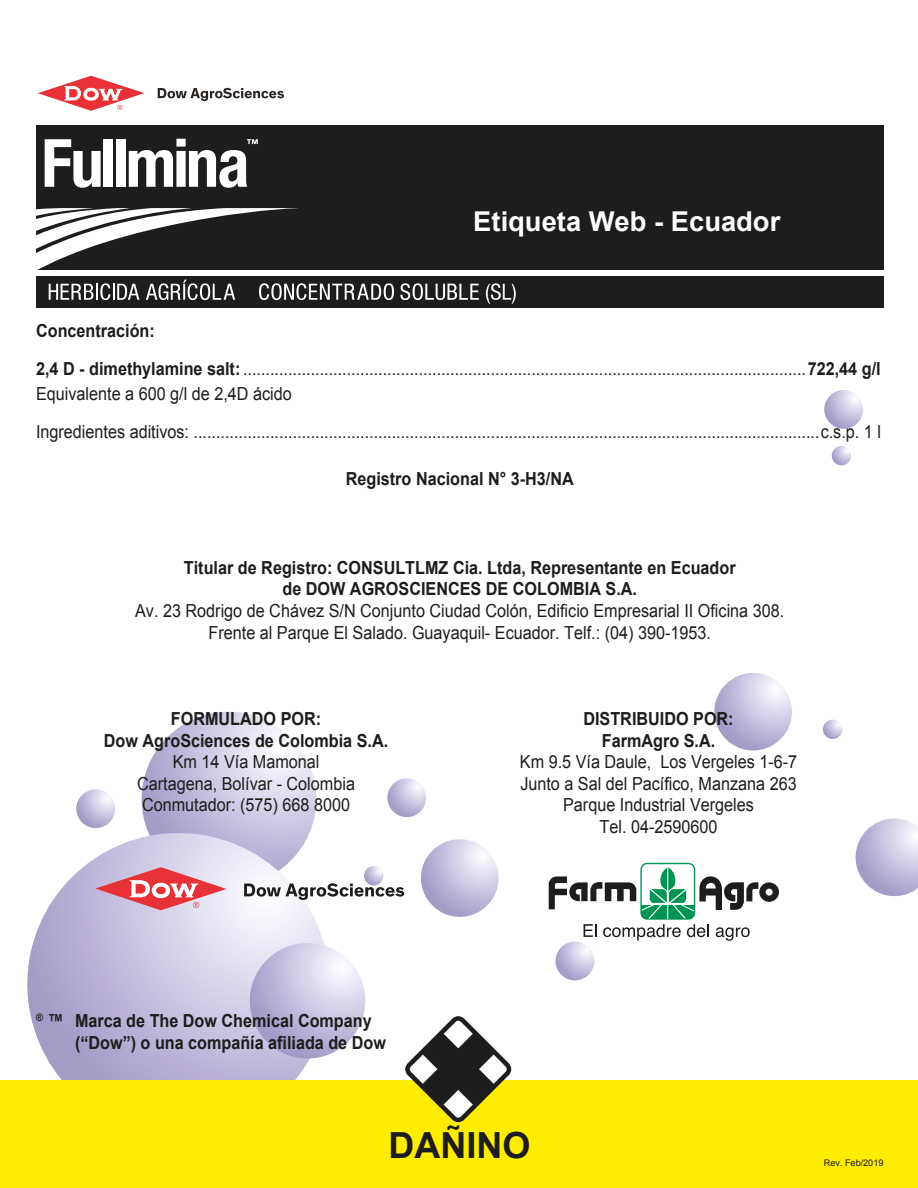
<style>
.page{position:relative;width:918px;height:1188px;background:#fff}
.page>*{position:absolute;margin:0;border:0;box-sizing:border-box;transform-origin:0 0}
.t1{font:700 36px "Arial";color:#1d1d1b}
.t2{font:700 27.3px "Arial";color:#fff}
.t3{font:18px/37.5px "Arial";color:#1d1d1b;scale:.9 1}
.t4{font:700 18px/21px "Arial";color:#1d1d1b;text-align:center;scale:.9 1}
.t5{font:9.15px "Arial";color:#1d1d1b}
.s1{font-weight:700}
</style>
<div class="page">
<svg style="left:142px;top:712px;width:174px;height:174px;background:#cdc8e2"></svg>
<svg style="left:27px;top:833px;width:303px;height:302px;background:#c8c2dd"></svg>
<svg style="left:250px;top:943px;width:115px;height:116px;background:#c7c1de"></svg>
<svg style="left:421px;top:839px;width:78px;height:78px;background:#c8c2df"></svg>
<svg style="left:714px;top:673px;width:78px;height:78px;background:#c8c2df"></svg>
<svg style="left:856px;top:818px;width:62px;height:78px"></svg>
<svg style="left:387px;top:778px;width:39px;height:39px"></svg>
<svg style="left:556px;top:942px;width:38px;height:38px"></svg>
<svg style="left:76px;top:789px;width:39px;height:39px"></svg>
<svg style="left:824px;top:390px;width:39px;height:39px"></svg>
<svg style="left:832px;top:446px;width:19px;height:19px"></svg>
<svg style="left:823px;top:720px;width:19px;height:19px"></svg>
<svg style="left:364px;top:866px;width:19px;height:20px"></svg>
<div style="left:0;top:1081px;width:918px;height:107px;background:#ffec00"></div>
<svg style="left:95px;top:867px;width:132px;height:43px;background:#e196a3"></svg>
<svg style="left:244px;top:883px;width:160px;height:17px"></svg>
<div style="left:37px;top:125px;width:847px;height:182px;background:#1d1d1b"></div>
<div style="left:36px;top:270px;width:852px;height:6px;background:#fff"></div>
<svg style="left:158px;top:88px;width:126px;height:13px"></svg>
<svg style="left:38px;top:76px;width:106px;height:35px"></svg>
<svg style="left:400px;top:283px;width:79px;height:17px"></svg>
<svg style="left:36px;top:208px;width:358px;height:92px"></svg>
<svg style="left:486px;top:283px;width:30px;height:21px"></svg>
<svg style="left:45px;top:139px;width:56px;height:49px"></svg>
<div style="left:104px;top:139px;width:9px;height:48px;background:#fff"></div>
<div style="left:116px;top:139px;width:9px;height:48px;background:#fff"></div>
<svg style="left:129px;top:139px;width:129px;height:49px"></svg>
<svg style="left:549px;top:863px;width:230px;height:78px"></svg>
<svg style="left:405px;top:1016px;width:106px;height:106px"></svg>
<h2 class="t2" style="left:473px;top:203px;width:309px">Etiqueta Web - Ecuador</h2>
<p class="t3" style="left:36px;top:312px;width:940px"><span class="s1">Concentración:<br>2,4 D - dimethylamine salt:</span> .............................................................................................................................<span class="s1">722,44 g/l</span></p>
<p class="t3" style="left:36px;top:375px;width:940px">Equivalente a 600 g/l de 2,4D ácido<br>Ingredientes aditivos: ...........................................................................................................................................c.s.p. 1 l</p>
<p class="t4" style="left:346px;top:468px;width:255px">Registro Nacional N° 3-H3/NA</p>
<p class="t4" style="left:184px;top:558px;width:615px">Titular de Registro: CONSULTLMZ Cia. Ltda, Representante en Ecuador de DOW AGROSCIENCES DE COLOMBIA S.A.</p>
<p class="t3" style="left:135px;top:600px;width:723px;line-height:21.6px;text-align:center">Av. 23 Rodrigo de Chávez S/N Conjunto Ciudad Colón, Edificio Empresarial II Oficina 308.<br>Frente al Parque El Salado. Guayaquil- Ecuador. Telf.: (04) 390-1953.</p>
<p class="t4" style="left:171px;top:709px;width:168px">FORMULADO POR:</p>
<p class="t4" style="left:583px;top:709px;width:169px">DISTRIBUIDO POR:</p>
<p class="t4" style="left:104px;top:730px;width:318px">Dow AgroSciences de Colombia S.A.</p>
<p class="t4" style="left:602px;top:730px;width:128px">FarmAgro S.A.</p>
<p class="t3" style="left:173px;top:743px;width:165px">Km 14 Vía Mamonal</p>
<p class="t3" style="left:520px;top:743px;width:310px">Km 9.5 Vía Daule, Los Vergeles 1-6-7</p>
<p class="t3" style="left:137px;top:765px;width:244px">Cartagena, Bolívar - Colombia</p>
<p class="t3" style="left:520px;top:765px;width:309px">Junto a Sal del Pacífico, Manzana 263</p>
<p class="t3" style="left:142px;top:787px;width:233px">Conmutador: (575) 668 8000</p>
<p class="t3" style="left:563px;top:794px;width:214px;line-height:21.6px;text-align:center">Parque Industrial Vergeles<br>Tel. 04-2590600</p>
<p class="t4" style="left:75px;top:1011px;width:347px;line-height:21.6px;text-align:left;text-indent:-39px"><sup>®</sup> ™ Marca de The Dow Chemical Company (“Dow”) o una compañía afiliada de Dow</p>
<h1 class="t1" style="left:389px;top:1121px;width:143px">DAÑINO</h1>
<p class="t5" style="left:824px;top:1157px;width:61px">Rev. Feb/2019</p>
</div>
